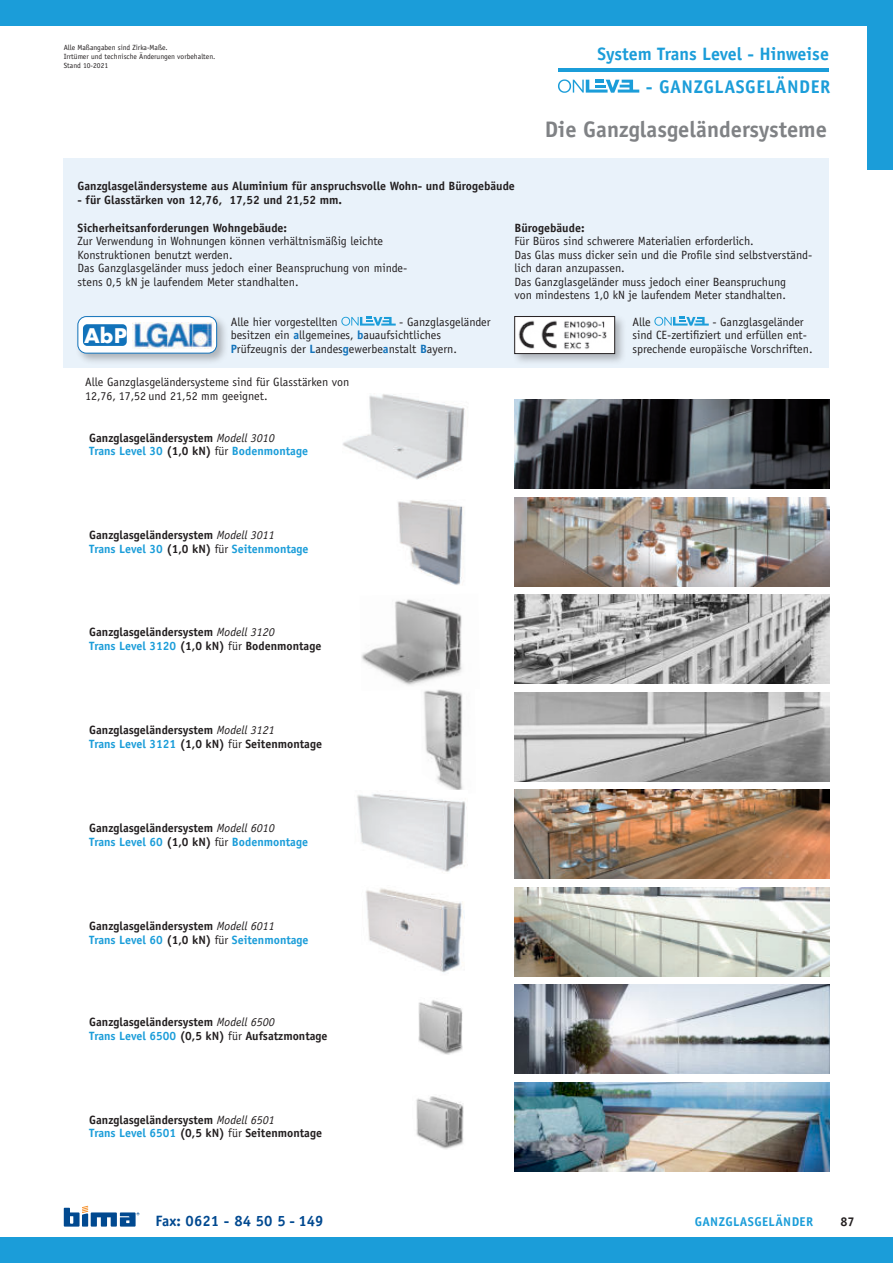
<style>
.page{position:relative;width:893px;height:1263px;background:#fff}
.page>*{position:absolute;margin:0;border:0;box-sizing:border-box;transform-origin:0 0}
.t1{font:700 22.5px "Officina Sans";color:#808285}
.t2{font:700 19.65px "Futura";color:#fff}
.t3{font:700 18.45px "Officina Sans";letter-spacing:.03em;color:#1b9dd9}
.t4{font:700 18px "Officina Sans";color:#1b9dd9}
.t5{font:700 15px "Officina Sans";color:#014990}
.t6{font:700 12.75px "Officina Sans";letter-spacing:.03em;color:#1b9dd9}
.t7{font:700 12.75px "Officina Sans";color:#231f20}
.t8{font:700 12px/13.5px "Officina Sans";color:#231f20}
.t9{font:12px/13.5px "Officina Sans";color:#231f20}
.t10{font:7.5px/9px "Officina Sans";color:#231f20}
.s1{font-weight:700;color:#1172ba}
.s2{font-weight:400;font-style:italic}
.s3{color:#1b9dd9}
.s4{font-weight:400}
</style>
<div class="page">
<div style="left:0;top:0;width:893px;height:25px;background:#1b9dd9"></div>
<div style="left:867px;top:0;width:26px;height:170px;background:#1b9dd9"></div>
<div style="left:0;top:1237px;width:893px;height:26px;background:#1b9dd9"></div>
<svg style="left:558px;top:79px;width:81px;height:14px"></svg>
<hr style="left:558px;top:69px;width:271px;height:3px;background:#1b9dd9">
<svg style="left:64px;top:1206px;width:75px;height:20px"></svg>
<img style="left:366px;top:888px;width:99px;height:85px">
<img style="left:398px;top:500px;width:66px;height:85px">
<img style="left:515px;top:497px;width:314px;height:89px">
<img style="left:515px;top:692px;width:314px;height:89px">
<img style="left:515px;top:887px;width:314px;height:89px">
<img style="left:515px;top:984px;width:314px;height:90px">
<img style="left:515px;top:1083px;width:314px;height:89px">
<img style="left:423px;top:691px;width:40px;height:99px">
<img style="left:416px;top:1096px;width:48px;height:53px">
<img style="left:418px;top:1000px;width:45px;height:55px">
<img style="left:343px;top:394px;width:122px;height:86px">
<img style="left:515px;top:400px;width:314px;height:89px">
<img style="left:515px;top:594px;width:314px;height:90px">
<img style="left:361px;top:599px;width:101px;height:92px">
<img style="left:357px;top:794px;width:110px;height:78px">
<img style="left:515px;top:789px;width:314px;height:90px">
<div style="left:64px;top:158px;width:765px;height:210px;background:#e9f2fa"></div>
<svg style="left:341px;top:317px;width:55px;height:9px"></svg>
<svg style="left:654px;top:317px;width:55px;height:9px"></svg>
<div style="left:75px;top:314px;width:154px;height:51px;background:#231f20;opacity:.3"></div>
<div style="left:78px;top:317px;width:139px;height:36px;background:#fff;border-radius:9px"></div>
<div style="left:78px;top:316px;width:139px;height:37px;border:1px solid #1172ba;border-radius:9px"></div>
<img style="left:132px;top:322px;width:82px;height:27px">
<div style="left:83px;top:324px;width:44px;height:22px;background:#1172ba;border-radius:4px"></div>
<div style="left:512px;top:314px;width:115px;height:51px;background:#231f20;opacity:.3"></div>
<img style="left:516px;top:318px;width:97px;height:34px">
<div style="left:514px;top:316px;width:101px;height:38px;border:1px solid #231f20"></div>
<p class="t10" style="left:64px;top:43px;width:153px">Alle Maßangaben sind Zirka-Maße.<br>Irrtümer und technische Änderungen vorbehalten.<br>Stand 10-2021</p>
<h3 class="t4" style="left:598px;top:43px;width:233px">System Trans Level - Hinweise</h3>
<h3 class="t3" style="left:646px;top:76px;width:186px">- GANZGLASGELÄNDER</h3>
<h1 class="t1" style="left:545px;top:116px;width:284px">Die Ganzglasgeländersysteme</h1>
<p class="t8" style="left:78px;top:179px;width:439px">Ganzglasgeländersysteme aus Aluminium für anspruchsvolle Wohn- und Bürogebäude</p>
<p class="t8" style="left:78px;top:193px;width:266px">- für Glasstärken von 12,76, 17,52 und 21,52 mm.</p>
<p class="t8" style="left:78px;top:221px;width:211px">Sicherheitsanforderungen Wohngebäude:</p>
<p class="t9" style="left:78px;top:234px;width:331px">Zur Verwendung in Wohnungen können verhältnismäßig leichte Konstruktionen benutzt werden.<br>Das Ganzglasgeländer muss jedoch einer Beanspruchung von minde&shy;stens 0,5 kN je laufendem Meter standhalten.</p>
<p class="t8" style="left:514px;top:221px;width:72px">Bürogebäude:</p>
<p class="t9" style="left:514px;top:234px;width:299px">Für Büros sind schwerere Materialien erforderlich.<br>Das Glas muss dicker sein und die Profile sind selbstverständ&shy;lich daran anzupassen.<br>Das Ganzglasgeländer muss jedoch einer Beanspruchung<br>von mindestens 1,0 kN je laufendem Meter standhalten.</p>
<h2 class="t2" style="left:84px;top:325px;width:45px">AbP</h2>
<p class="t9" style="left:231px;top:315px;width:109px">Alle hier vorgestellten</p>
<p class="t9" style="left:231px;top:315px;width:261px;text-indent:169px">- Ganzglasgeländer besitzen ein <span class="s1">a</span>llgemeines, <span class="s1">b</span>auaufsichtliches<br><span class="s1">P</span>rüfzeugnis der <span class="s1">L</span>andes<span class="s1">g</span>ewerbe<span class="s1">a</span>nstalt <span class="s1">B</span>ayern.</p>
<p class="t9" style="left:632px;top:315px;width:20px">Alle</p>
<p class="t9" style="left:632px;top:315px;width:182px;text-indent:80px">- Ganzglasgeländer sind CE-zertifiziert und erfüllen ent&shy;sprechende europäische Vorschriften.</p>
<p class="t9" style="left:85px;top:376px;width:266px">Alle Ganzglasgeländersysteme sind für Glasstärken von<br>12,76, 17,52 und 21,52 mm geeignet.</p>
<p class="t8" style="left:89px;top:431px;width:220px">Ganzglasgeländersystem <span class="s2">Modell 3010<br></span><span class="s3">Trans Level 30</span> (1,0 kN) <span class="s4">für</span> <span class="s3">Bodenmontage</span></p>
<p class="t8" style="left:89px;top:529px;width:221px">Ganzglasgeländersystem <span class="s2">Modell 3011<br></span><span class="s3">Trans Level 30</span> (1,0 kN) <span class="s4">für</span> <span class="s3">Seitenmontage</span></p>
<p class="t8" style="left:89px;top:626px;width:234px">Ganzglasgeländersystem <span class="s2">Modell 3120<br></span><span class="s3">Trans Level 3120</span> (1,0 kN) <span class="s4">für</span> Bodenmontage</p>
<p class="t8" style="left:89px;top:723px;width:234px">Ganzglasgeländersystem <span class="s2">Modell 3121<br></span><span class="s3">Trans Level 3121</span> (1,0 kN) <span class="s4">für</span> Seitenmontage</p>
<p class="t8" style="left:89px;top:821px;width:220px">Ganzglasgeländersystem <span class="s2">Modell 6010<br></span><span class="s3">Trans Level 60</span> (1,0 kN) <span class="s4">für</span> <span class="s3">Bodenmontage</span></p>
<p class="t8" style="left:89px;top:920px;width:221px">Ganzglasgeländersystem <span class="s2">Modell 6011<br></span><span class="s3">Trans Level 60</span> (1,0 kN) <span class="s4">für</span> <span class="s3">Seitenmontage</span></p>
<p class="t8" style="left:89px;top:1016px;width:240px">Ganzglasgeländersystem <span class="s2">Modell 6500<br></span><span class="s3">Trans Level 6500</span> (0,5 kN) <span class="s4">für</span> Aufsatzmontage</p>
<p class="t8" style="left:89px;top:1113px;width:234px">Ganzglasgeländersystem <span class="s2">Modell 6501<br></span><span class="s3">Trans Level 6501</span> (0,5 kN) <span class="s4">für</span> Seitenmontage</p>
<p class="t5" style="left:155px;top:1212px;width:169px">Fax: 0621 - 84 50 5 - 149</p>
<p class="t6" style="left:695px;top:1214px;width:120px">GANZGLASGELÄNDER</p>
<p class="t7" style="left:840px;top:1215px;width:16px">87</p>
</div>
